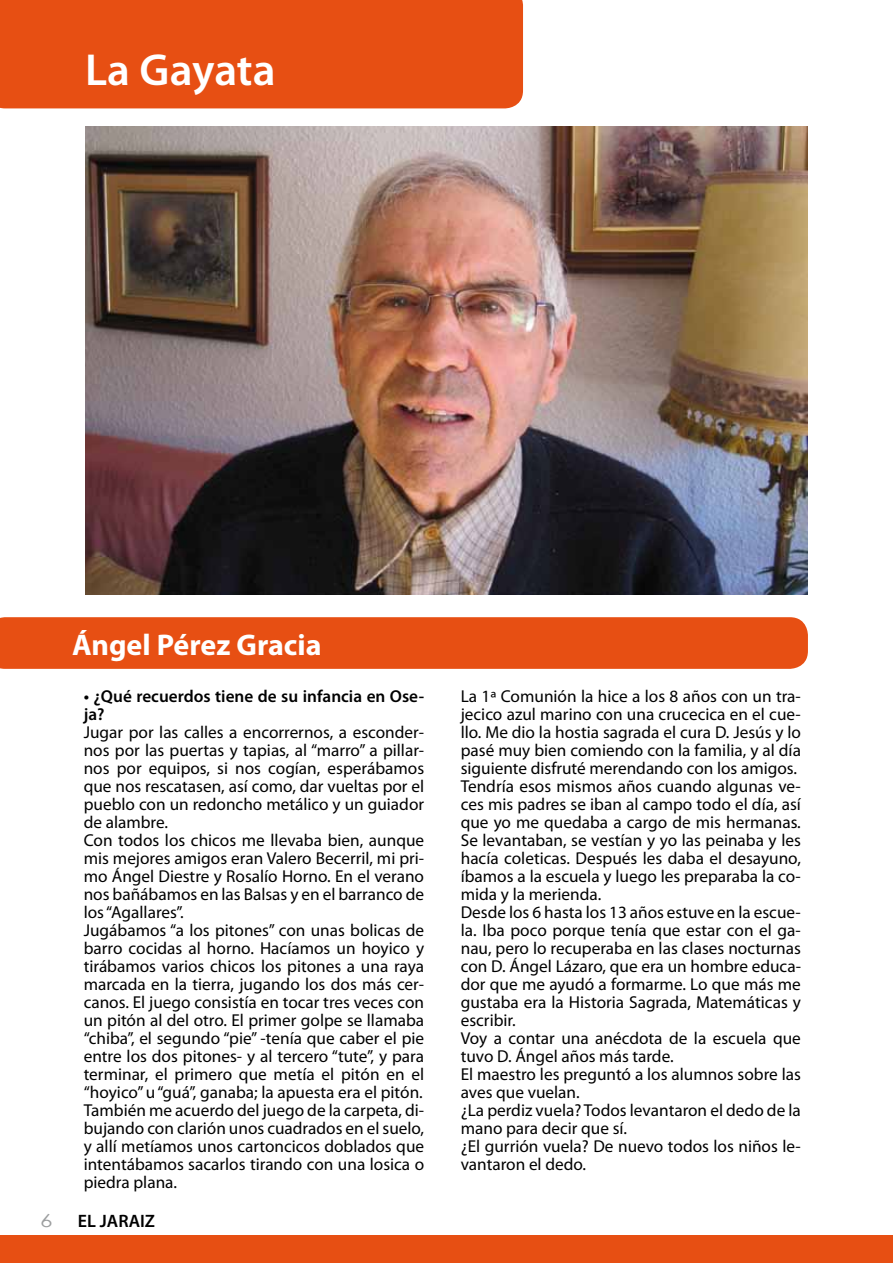
<style>
.page{position:relative;width:893px;height:1263px;background:#fff}
.page>*{position:absolute;margin:0;border:0;box-sizing:border-box;transform-origin:0 0}
.t1{font:600 45px "Myriad Pro";letter-spacing:-.005em;color:#fff}
.t2{font:700 30px "Myriad Pro";color:#fff}
.t3{font:600 18px "Myriad Pro";color:#000}
.t4{font:18px "Century Gothic";color:#9c9e9f;scale:1.24 1}
.t5{font:17.25px/18px "Myriad Pro";color:#000}
.t6{font:600 17.25px/18px "Myriad Pro";color:#000}
</style>
<div class="page">
<div style="left:0;top:0;width:523px;height:108px;background:#e74f13"></div>
<img style="left:85px;top:126px;width:723px;height:468px">
<div style="left:0;top:617px;width:808px;height:52px;background:#e74f13"></div>
<div style="left:0;top:1236px;width:893px;height:27px;background:#e74f13"></div>
<h1 class="t1" style="left:85px;top:41px;width:192px">La Gayata</h1>
<h2 class="t2" style="left:72px;top:626px;width:251px">Ángel Pérez Gracia</h2>
<p class="t6" style="left:84px;top:687px;width:342px">• ¿Qué recuerdos tiene de su infancia en Ose&shy;ja?</p>
<p class="t5" style="left:84px;top:723px;width:342px">Jugar por las calles a encorrernos, a esconder&shy;nos por las puertas y tapias, al “marro” a pillar&shy;nos por equipos, si nos cogían, esperábamos que nos rescatasen, así como, dar vueltas por el pueblo con un redoncho metálico y un guiador de alambre.<br>Con todos los chicos me llevaba bien, aunque mis mejores amigos eran Valero Becerril, mi pri&shy;mo Ángel Diestre y Rosalío Horno. En el verano nos bañábamos en las Balsas y en el barranco de los “Agallares”.<br>Jugábamos “a los pitones” con unas bolicas de barro cocidas al horno. Hacíamos un hoyico y tirábamos varios chicos los pitones a una raya marcada en la tierra, jugando los dos más cer&shy;canos. El juego consistía en tocar tres veces con un pitón al del otro. El primer golpe se llamaba “chiba”, el segundo “pie” -tenía que caber el pie entre los dos pitones- y al tercero “tute”, y para terminar, el primero que metía el pitón en el “hoyico” u “guá”, ganaba; la apuesta era el pitón.<br>También me acuerdo del juego de la carpeta, di&shy;bujando con clarión unos cuadrados en el suelo, y allí metíamos unos cartoncicos doblados que intentábamos sacarlos tirando con una losica o piedra plana.</p>
<p class="t4" style="left:40px;top:1208px;width:11px">6</p>
<p class="t3" style="left:78px;top:1209px;width:79px">EL JARAIZ</p>
<p class="t5" style="left:461px;top:687px;width:342px">La 1ª Comunión la hice a los 8 años con un tra&shy;jecico azul marino con una crucecica en el cue&shy;llo. Me dio la hostia sagrada el cura D. Jesús y lo pasé muy bien comiendo con la familia, y al día siguiente disfruté merendando con los amigos.<br>Tendría esos mismos años cuando algunas ve&shy;ces mis padres se iban al campo todo el día, así que yo me quedaba a cargo de mis hermanas.<br>Se levantaban, se vestían y yo las peinaba y les hacía coleticas. Después les daba el desayuno, íbamos a la escuela y luego les preparaba la co&shy;mida y la merienda.<br>Desde los 6 hasta los 13 años estuve en la escue&shy;la. Iba poco porque tenía que estar con el ga&shy;nau, pero lo recuperaba en las clases nocturnas con D. Ángel Lázaro, que era un hombre educa&shy;dor que me ayudó a formarme. Lo que más me gustaba era la Historia Sagrada, Matemáticas y escribir.<br>Voy a contar una anécdota de la escuela que tuvo D. Ángel años más tarde.<br>El maestro les preguntó a los alumnos sobre las aves que vuelan.<br>¿La perdiz vuela? Todos levantaron el dedo de la mano para decir que sí.<br>¿El gurrión vuela? De nuevo todos los niños le&shy;vantaron el dedo.</p>
</div>
